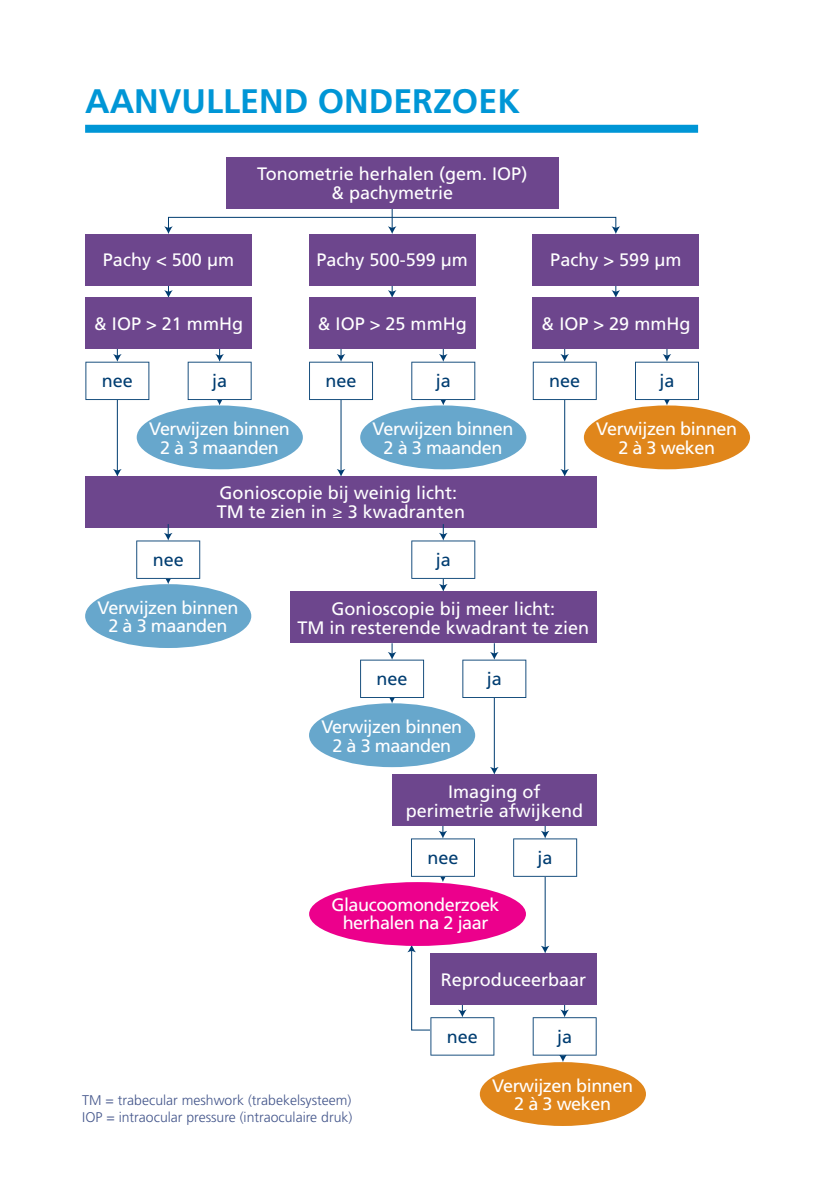
<style>
.page{position:relative;width:840px;height:1191px;background:#fff}
.page>*{position:absolute;margin:0;border:0;box-sizing:border-box;transform-origin:0 0}
.t1{font:700 34px "Frutiger";color:#0096d6}
.t2{font:18px/19px "Frutiger";color:#fff;text-align:center}
.t3{font:18px/19px "Frutiger";letter-spacing:-.025em;color:#fff;text-align:center}
.t4{font:18px "Frutiger";color:#003d71}
.t5{font:300 14px/17px "Frutiger";color:#44568b}
.s1{font-family:"Myriad Pro"}
</style>
<div class="page">
<svg style="left:387px;top:208px;width:9px;height:26px"></svg>
<div style="left:168px;top:217px;width:448px;height:12px;border:1px solid #003d71"></div>
<svg style="left:164px;top:226px;width:9px;height:8px"></svg>
<svg style="left:611px;top:226px;width:8px;height:8px"></svg>
<svg style="left:387px;top:285px;width:9px;height:13px"></svg>
<svg style="left:164px;top:285px;width:9px;height:13px"></svg>
<svg style="left:611px;top:285px;width:8px;height:13px"></svg>
<hr style="left:340px;top:396px;width:1px;height:75px;background:#003d71">
<svg style="left:337px;top:469px;width:8px;height:7px"></svg>
<hr style="left:117px;top:396px;width:1px;height:75px;background:#003d71">
<svg style="left:113px;top:469px;width:9px;height:7px"></svg>
<hr style="left:564px;top:396px;width:1px;height:75px;background:#003d71">
<svg style="left:560px;top:469px;width:8px;height:7px"></svg>
<div style="left:85px;top:234px;width:166px;height:51px;background:#6d468d"></div>
<div style="left:309px;top:234px;width:166px;height:51px;background:#6d468d"></div>
<div style="left:226px;top:157px;width:332px;height:51px;background:#6d468d"></div>
<div style="left:532px;top:234px;width:166px;height:51px;background:#6d468d"></div>
<div style="left:85px;top:298px;width:166px;height:51px;background:#6d468d"></div>
<div style="left:85px;top:476px;width:511px;height:52px;background:#6d468d"></div>
<svg style="left:85px;top:349px;width:64px;height:51px"></svg>
<svg style="left:187px;top:349px;width:64px;height:56px"></svg>
<svg style="left:309px;top:349px;width:64px;height:51px"></svg>
<svg style="left:411px;top:349px;width:64px;height:56px"></svg>
<svg style="left:532px;top:349px;width:64px;height:51px"></svg>
<svg style="left:635px;top:349px;width:63px;height:56px"></svg>
<div style="left:309px;top:298px;width:166px;height:51px;background:#6d468d"></div>
<div style="left:532px;top:298px;width:166px;height:51px;background:#6d468d"></div>
<svg style="left:136px;top:524px;width:64px;height:60px"></svg>
<hr style="left:493px;top:694px;width:1px;height:75px;background:#003d71">
<svg style="left:490px;top:767px;width:8px;height:7px"></svg>
<svg style="left:360px;top:643px;width:64px;height:60px"></svg>
<svg style="left:462px;top:643px;width:64px;height:55px"></svg>
<hr style="left:544px;top:873px;width:1px;height:75px;background:#003d71">
<svg style="left:541px;top:945px;width:8px;height:8px"></svg>
<svg style="left:411px;top:825px;width:63px;height:57px"></svg>
<svg style="left:513px;top:825px;width:64px;height:51px"></svg>
<div style="left:392px;top:774px;width:204px;height:51px;background:#6d468d"></div>
<svg style="left:407px;top:944px;width:87px;height:111px"></svg>
<svg style="left:532px;top:1004px;width:64px;height:58px"></svg>
<div style="left:430px;top:953px;width:166px;height:51px;background:#6d468d"></div>
<svg style="left:411px;top:524px;width:64px;height:67px"></svg>
<div style="left:290px;top:591px;width:306px;height:51px;background:#6d468d"></div>
<div style="left:137px;top:405px;width:166px;height:64px;background:#67a7cc;border-radius:50%"></div>
<div style="left:309px;top:882px;width:216px;height:64px;background:#ec008c;border-radius:50%"></div>
<div style="left:85px;top:584px;width:166px;height:64px;background:#67a7cc;border-radius:50%"></div>
<div style="left:309px;top:703px;width:166px;height:64px;background:#67a7cc;border-radius:50%"></div>
<div style="left:360px;top:405px;width:166px;height:64px;background:#67a7cc;border-radius:50%"></div>
<div style="left:583px;top:405px;width:166px;height:64px;background:#e0861b;border-radius:50%"></div>
<div style="left:479px;top:1062px;width:166px;height:64px;background:#e0861b;border-radius:50%"></div>
<div style="left:85px;top:125px;width:612px;height:8px;background:#0096d6"></div>
<h1 class="t1" style="left:85px;top:82px;width:436px">AANVULLEND ONDERZOEK</h1>
<p class="t2" style="left:257px;top:164px;width:271px">Tonometrie herhalen (gem. IOP) &amp; pachymetrie</p>
<p class="t2" style="left:103px;top:250px;width:132px">Pachy &lt; 500 µm</p>
<p class="t2" style="left:316px;top:250px;width:153px">Pachy 500-599 µm</p>
<p class="t2" style="left:550px;top:250px;width:132px">Pachy &gt; 599 µm</p>
<p class="t2" style="left:94px;top:314px;width:150px">&amp; IOP &gt; 21 mmHg</p>
<p class="t2" style="left:317px;top:314px;width:150px">&amp; IOP &gt; 25 mmHg</p>
<p class="t2" style="left:541px;top:314px;width:150px">&amp; IOP &gt; 29 mmHg</p>
<p class="t4" style="left:102px;top:370px;width:33px">nee</p>
<p class="t4" style="left:212px;top:370px;width:17px">ja</p>
<p class="t4" style="left:325px;top:370px;width:33px">nee</p>
<p class="t4" style="left:435px;top:370px;width:17px">ja</p>
<p class="t4" style="left:549px;top:370px;width:33px">nee</p>
<p class="t4" style="left:659px;top:370px;width:17px">ja</p>
<p class="t3" style="left:149px;top:419px;width:142px">Verwijzen binnen<br>2 à 3 maanden</p>
<p class="t3" style="left:372px;top:419px;width:142px">Verwijzen binnen<br>2 à 3 maanden</p>
<p class="t3" style="left:596px;top:419px;width:142px">Verwijzen binnen<br>2 à 3 weken</p>
<p class="t2" style="left:216px;top:483px;width:250px;text-align:left">Gonioscopie bij weinig licht:<br>TM te zien in <span class="s1">≥</span> 3 kwadranten</p>
<p class="t4" style="left:153px;top:549px;width:33px">nee</p>
<p class="t3" style="left:97px;top:597px;width:142px">Verwijzen binnen<br>2 à 3 maanden</p>
<p class="t4" style="left:435px;top:549px;width:17px">ja</p>
<p class="t2" style="left:297px;top:598px;width:293px">Gonioscopie bij meer licht:<br>TM in resterende kwadrant te zien</p>
<p class="t4" style="left:376px;top:668px;width:33px">nee</p>
<p class="t4" style="left:486px;top:668px;width:17px">ja</p>
<p class="t3" style="left:321px;top:717px;width:142px">Verwijzen binnen<br>2 à 3 maanden</p>
<p class="t2" style="left:405px;top:781px;width:179px">Imaging of perimetrie afwijkend</p>
<p class="t4" style="left:427px;top:847px;width:33px">nee</p>
<p class="t4" style="left:537px;top:847px;width:17px">ja</p>
<p class="t3" style="left:331px;top:894px;width:169px">Glaucoomonderzoek herhalen na 2 jaar</p>
<p class="t2" style="left:440px;top:970px;width:147px">Reproduceerbaar</p>
<p class="t4" style="left:446px;top:1026px;width:33px">nee</p>
<p class="t4" style="left:556px;top:1026px;width:17px">ja</p>
<p class="t5" style="left:82px;top:1091px;width:271px">TM = trabecular meshwork (trabekelsysteem)<br>IOP = intraocular pressure (intraoculaire druk)</p>
<p class="t3" style="left:492px;top:1075px;width:142px">Verwijzen binnen<br>2 à 3 weken</p>
</div>
